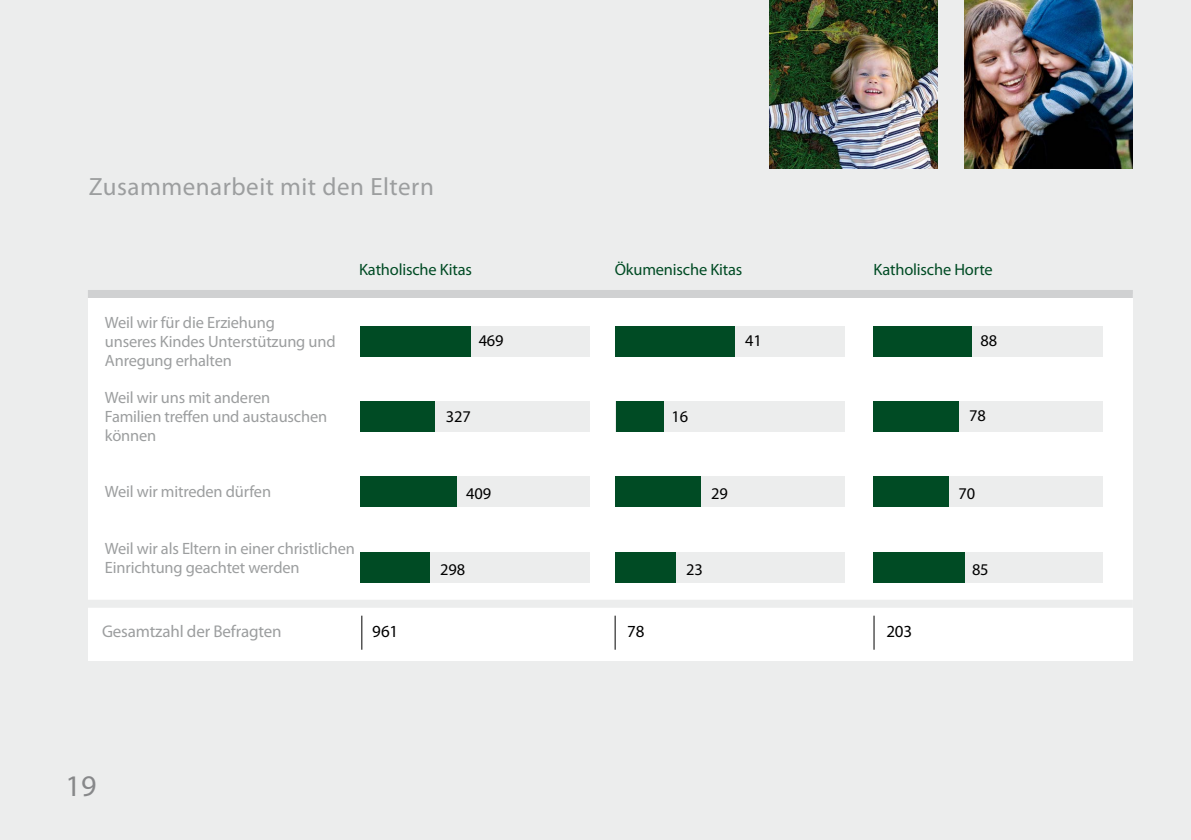
<style>
.page{position:relative;width:1191px;height:840px;background:#fff}
.page>*{position:absolute;margin:0;border:0;box-sizing:border-box;transform-origin:0 0}
.t1{font:30px "Myriad Pro";color:#87888a}
.t2{font:25px "Myriad Pro";letter-spacing:.02em;color:#9c9e9f}
.t3{font:17px "Myriad Pro";letter-spacing:-.01em;color:#9c9e9f}
.t4{font:17px "Myriad Pro";letter-spacing:-.01em;color:#000}
.t5{font:16.4px/19px "Myriad Pro";letter-spacing:-.01em;color:#9c9e9f}
.t6{font:16.4px "Myriad Pro";letter-spacing:-.01em;color:#004b24}
.t7{font:16.4px "Myriad Pro";letter-spacing:-.01em;color:#000}
</style>
<div class="page">
<div style="left:0;top:0;width:1191px;height:839px;background:#eceded"></div>
<div style="left:88px;top:294px;width:1044px;height:366px;background:#fff"></div>
<div style="left:360px;top:401px;width:230px;height:30px;background:#eceded"></div>
<div style="left:360px;top:401px;width:75px;height:30px;background:#004b24"></div>
<div style="left:615px;top:401px;width:230px;height:30px;background:#eceded"></div>
<div style="left:615px;top:401px;width:48px;height:30px;background:#004b24"></div>
<div style="left:873px;top:401px;width:229px;height:30px;background:#eceded"></div>
<div style="left:873px;top:401px;width:85px;height:30px;background:#004b24"></div>
<div style="left:360px;top:326px;width:230px;height:30px;background:#eceded"></div>
<div style="left:360px;top:326px;width:111px;height:30px;background:#004b24"></div>
<div style="left:615px;top:326px;width:230px;height:30px;background:#eceded"></div>
<div style="left:615px;top:326px;width:120px;height:30px;background:#004b24"></div>
<div style="left:873px;top:326px;width:229px;height:30px;background:#eceded"></div>
<div style="left:873px;top:326px;width:99px;height:30px;background:#004b24"></div>
<div style="left:360px;top:476px;width:230px;height:30px;background:#eceded"></div>
<div style="left:360px;top:476px;width:96px;height:30px;background:#004b24"></div>
<div style="left:360px;top:552px;width:230px;height:30px;background:#eceded"></div>
<div style="left:360px;top:552px;width:69px;height:30px;background:#004b24"></div>
<div style="left:615px;top:476px;width:230px;height:30px;background:#eceded"></div>
<div style="left:615px;top:476px;width:86px;height:30px;background:#004b24"></div>
<div style="left:615px;top:552px;width:230px;height:30px;background:#eceded"></div>
<div style="left:615px;top:552px;width:61px;height:30px;background:#004b24"></div>
<div style="left:873px;top:476px;width:229px;height:30px;background:#eceded"></div>
<div style="left:873px;top:476px;width:76px;height:30px;background:#004b24"></div>
<div style="left:873px;top:552px;width:229px;height:30px;background:#eceded"></div>
<div style="left:873px;top:552px;width:92px;height:30px;background:#004b24"></div>
<div style="left:88px;top:290px;width:1044px;height:8px;background:#d0d1d2"></div>
<div style="left:88px;top:599px;width:1044px;height:8px;background:#eceded"></div>
<hr style="left:361px;top:615px;width:1px;height:34px;background:#000">
<hr style="left:614px;top:615px;width:1px;height:34px;background:#000">
<hr style="left:873px;top:615px;width:1px;height:34px;background:#000">
<img style="left:964px;top:0;width:168px;height:169px">
<img style="left:769px;top:0;width:168px;height:169px">
<h2 class="t2" style="left:89px;top:171px;width:347px">Zusammenarbeit mit den Eltern</h2>
<p class="t5" style="left:105px;top:312px;width:232px">Weil wir für die Erziehung<br>unseres Kindes Unterstützung und<br>Anregung erhalten</p>
<p class="t5" style="left:105px;top:387px;width:224px">Weil wir uns mit anderen<br>Familien treffen und austauschen können</p>
<p class="t5" style="left:105px;top:481px;width:168px">Weil wir mitreden dürfen</p>
<p class="t6" style="left:359px;top:259px;width:114px">Katholische Kitas</p>
<p class="t7" style="left:478px;top:330px;width:26px">469</p>
<p class="t7" style="left:446px;top:405px;width:26px">327</p>
<p class="t7" style="left:466px;top:483px;width:26px">409</p>
<p class="t5" style="left:105px;top:538px;width:251px">Weil wir als Eltern in einer christlichen<br>Einrichtung geachtet werden</p>
<p class="t7" style="left:440px;top:559px;width:26px">298</p>
<p class="t6" style="left:615px;top:259px;width:129px">Ökumenische Kitas</p>
<p class="t6" style="left:873px;top:259px;width:121px">Katholische Horte</p>
<p class="t7" style="left:671px;top:405px;width:18px">16</p>
<p class="t7" style="left:745px;top:330px;width:18px">41</p>
<p class="t7" style="left:711px;top:483px;width:18px">29</p>
<p class="t7" style="left:686px;top:559px;width:18px">23</p>
<p class="t7" style="left:980px;top:330px;width:18px">88</p>
<p class="t7" style="left:969px;top:405px;width:18px">78</p>
<p class="t7" style="left:958px;top:483px;width:18px">70</p>
<p class="t7" style="left:972px;top:558px;width:18px">85</p>
<p class="t3" style="left:102px;top:620px;width:181px">Gesamtzahl der Befragten</p>
<p class="t4" style="left:372px;top:620px;width:28px">961</p>
<p class="t4" style="left:627px;top:620px;width:19px">78</p>
<p class="t4" style="left:886px;top:620px;width:27px">203</p>
<h1 class="t1" style="left:66px;top:766px;width:32px">19</h1>
</div>
